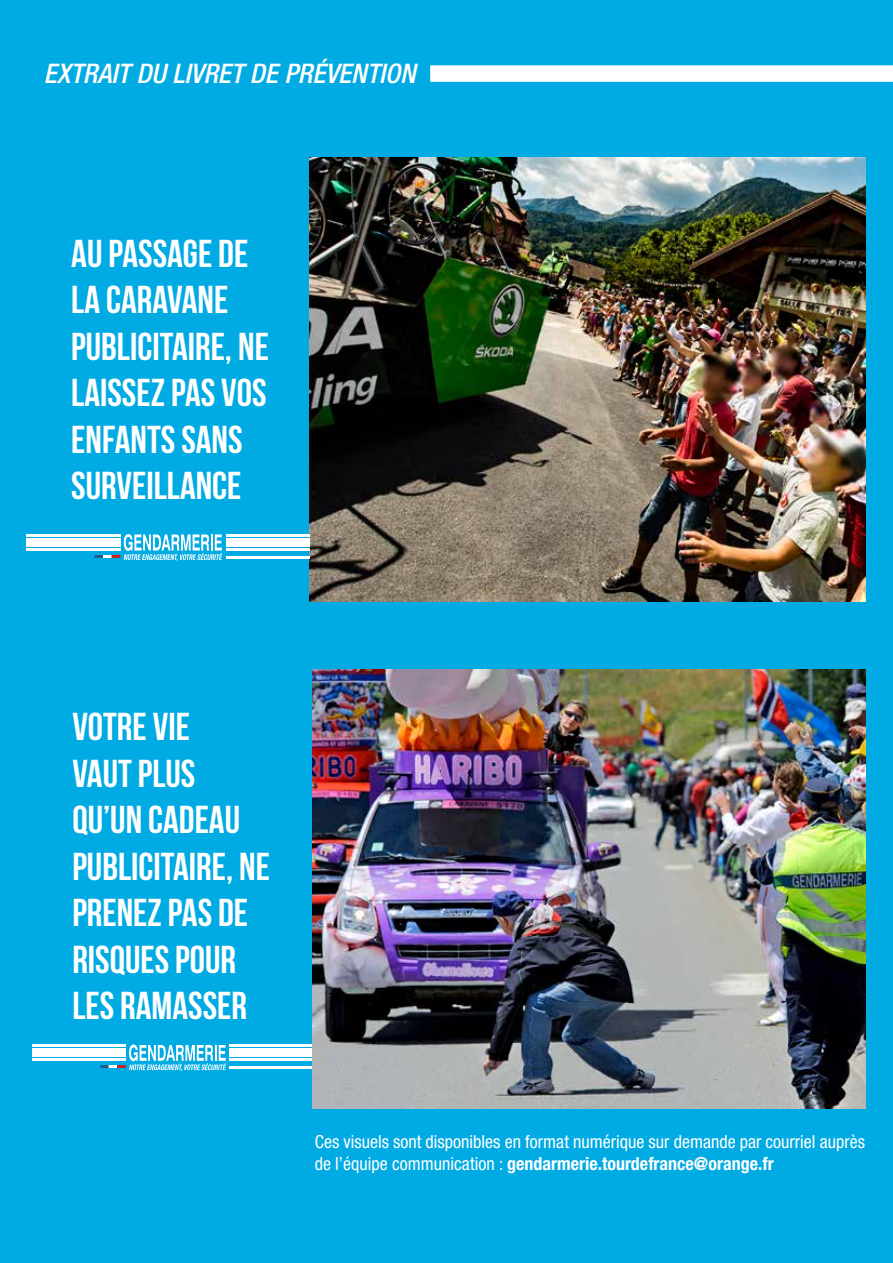
<style>
.page{position:relative;width:893px;height:1263px;background:#00aae3}
.page>*{position:absolute;margin:0;border:0;box-sizing:border-box;transform-origin:0 0}
.t1{font:700 38.7px/46.5px "Bebas Neue";color:#fff}
.t2{font:italic 500 condensed 27px "Helvetica Neue LT Std";color:#fff}
.t3{font:condensed 18px/21.6px "Helvetica Neue LT Std";color:#fff}
.s1{font-weight:700}
</style>
<div class="page">
<img style="left:312px;top:670px;width:553px;height:439px">
<hr style="left:230px;top:1066px;width:82px;height:3px;background:#fff">
<hr style="left:33px;top:1044px;width:93px;height:3px;background:#fff">
<hr style="left:33px;top:1059px;width:93px;height:2px;background:#fff">
<div style="left:33px;top:1049px;width:93px;height:8px;background:#fff"></div>
<hr style="left:230px;top:1044px;width:82px;height:3px;background:#fff">
<hr style="left:230px;top:1058px;width:82px;height:3px;background:#fff">
<div style="left:230px;top:1048px;width:82px;height:9px;background:#fff"></div>
<svg style="left:100px;top:1044px;width:126px;height:27px"></svg>
<img style="left:310px;top:157px;width:555px;height:444px">
<hr style="left:226px;top:556px;width:84px;height:3px;background:#fff">
<hr style="left:26px;top:534px;width:95px;height:3px;background:#fff">
<hr style="left:26px;top:548px;width:95px;height:3px;background:#fff">
<div style="left:26px;top:538px;width:95px;height:9px;background:#fff"></div>
<hr style="left:226px;top:534px;width:84px;height:2px;background:#fff">
<hr style="left:226px;top:548px;width:84px;height:3px;background:#fff">
<div style="left:226px;top:538px;width:84px;height:8px;background:#fff"></div>
<svg style="left:94px;top:534px;width:128px;height:27px"></svg>
<div style="left:430px;top:65px;width:463px;height:17px;background:#fff"></div>
<p class="t2" style="left:44px;top:57px;width:373px">EXTRAIT DU LIVRET DE PRÉVENTION</p>
<p class="t1" style="left:71px;top:230px;width:199px">AU PASSAGE DE<br>LA CARAVANE<br>PUBLICITAIRE, NE<br>LAISSEZ PAS VOS<br>ENFANTS SANS<br>SURVEILLANCE</p>
<p class="t1" style="left:72px;top:703px;width:199px">VOTRE VIE<br>VAUT PLUS<br>QU’UN CADEAU<br>PUBLICITAIRE, NE<br>PRENEZ PAS DE<br>RISQUES POUR<br>LES RAMASSER</p>
<p class="t3" style="left:315px;top:1131px;width:552px">Ces visuels sont disponibles en format numérique sur demande par courriel auprès de l’équipe communication : <span class="s1">gendarmerie.tourdefrance@orange.fr</span></p>
</div>
